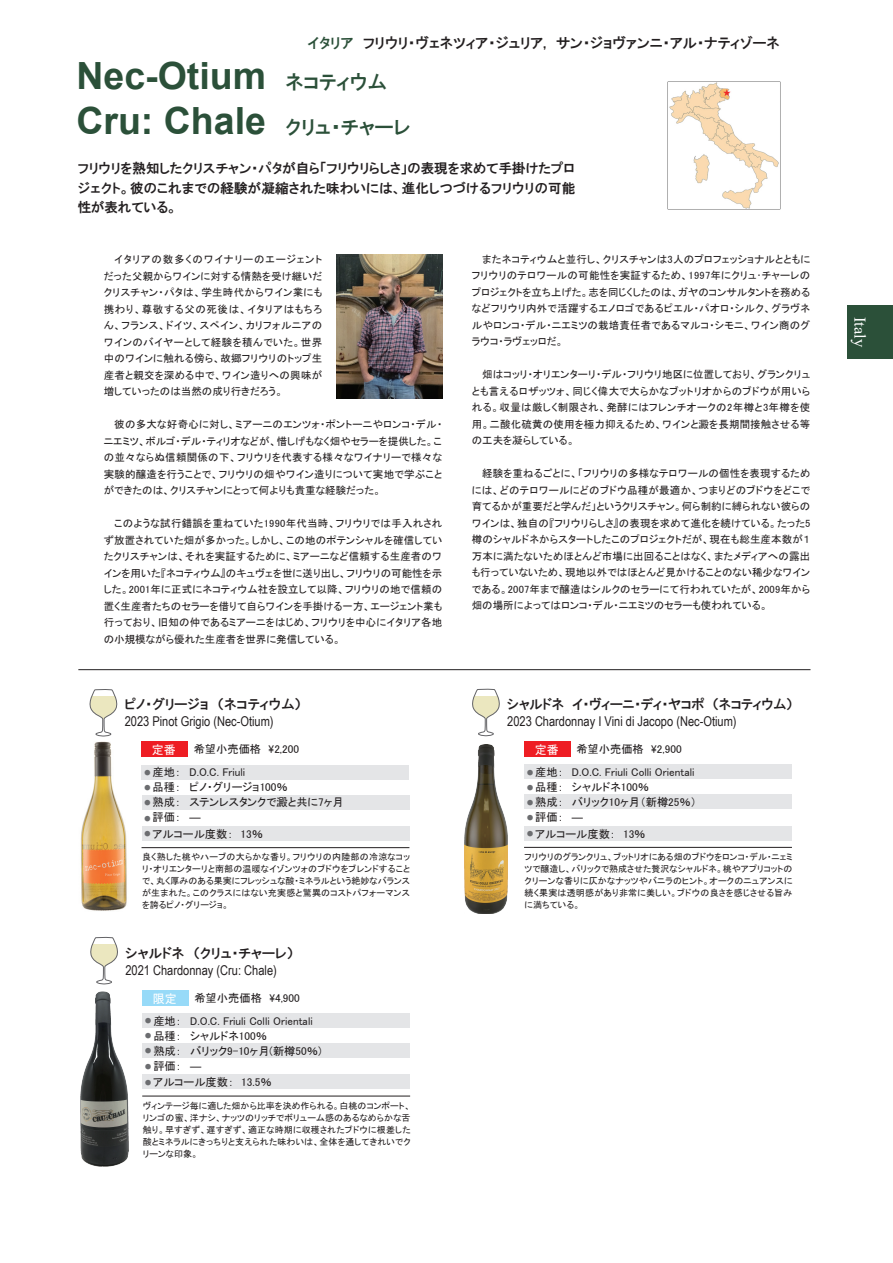
<style>
.page{position:relative;width:893px;height:1263px;background:#fff}
.page>*{position:absolute;margin:0;border:0;box-sizing:border-box;transform-origin:0 0}
.t1{font:700 37.5px/45px "Arial";color:#2b5039}
.t2{font:16.5px "Times New Roman";color:#fff}
.t3{font:14.25px "HGP Gothic E";color:#231f20}
.t4{font:13.5px/19.5px "HGP Gothic E";color:#231f20;text-align:justify}
.t5{font:13.5px "Arial Narrow";color:#231f20}
.t6{font:13.5px "HGP Gothic E";letter-spacing:-.02em;color:#231f20}
.t7{font:12px "MS Gothic";color:#fff}
.t8{font:11.25px/15px "MS P Gothic";color:#231f20;text-align:justify}
.t9{font:10.5px/16.5px "MS P Gothic";letter-spacing:.015em;color:#231f20;text-align:justify}
.t10{font:9px/12px "MS P Gothic";letter-spacing:.02em;color:#231f20;text-align:justify}
.t11{font:6.75px "MS P Gothic";color:#6c6d70}
.s1{color:#2b5039}
.s2{font-family:"HGP Gothic E";font-weight:400;font-size:19.5px}
.s3{font-size:6.75px;color:#6c6d70}
</style>
<div class="page">
<div style="left:848px;top:305px;width:45px;height:53px;background:#2b5039"></div>
<hr style="left:78px;top:669px;width:732px;height:1px;background:#231f20">
<img style="left:668px;top:82px;width:113px;height:128px">
<svg style="left:89px;top:689px;width:29px;height:48px"></svg>
<div style="left:142px;top:826px;width:268px;height:15px;background:#e4e5e7"></div>
<div style="left:141px;top:765px;width:268px;height:14px;background:#e4e5e7"></div>
<div style="left:142px;top:795px;width:268px;height:14px;background:#e4e5e7"></div>
<hr style="left:142px;top:847px;width:267px;height:1px;background:#231f20">
<div style="left:141px;top:742px;width:47px;height:15px;background:#ee1d23"></div>
<div style="left:524px;top:741px;width:47px;height:15px;background:#ee1d23"></div>
<img style="left:80px;top:741px;width:47px;height:170px">
<svg style="left:472px;top:689px;width:28px;height:47px"></svg>
<div style="left:524px;top:826px;width:268px;height:15px;background:#e4e5e7"></div>
<div style="left:524px;top:764px;width:268px;height:15px;background:#e4e5e7"></div>
<div style="left:524px;top:794px;width:268px;height:15px;background:#e4e5e7"></div>
<hr style="left:524px;top:847px;width:268px;height:1px;background:#231f20">
<div style="left:142px;top:990px;width:47px;height:15px;background:#97daf8"></div>
<svg style="left:90px;top:937px;width:28px;height:48px"></svg>
<div style="left:142px;top:1074px;width:268px;height:15px;background:#e4e5e7"></div>
<div style="left:142px;top:1013px;width:268px;height:15px;background:#e4e5e7"></div>
<div style="left:142px;top:1043px;width:268px;height:15px;background:#e4e5e7"></div>
<hr style="left:142px;top:1096px;width:268px;height:1px;background:#231f20">
<img style="left:336px;top:254px;width:106px;height:145px">
<img style="left:465px;top:744px;width:43px;height:169px">
<img style="left:80px;top:991px;width:48px;height:175px">
<h3 class="t3" style="left:308px;top:35px;width:473px"><span class="s1">イタリア</span>　フリウリ・ヴェネツィア・ジュリア,　サン・ジョヴァンニ・アル・ナティゾーネ</h3>
<h1 class="t1" style="left:76px;top:54px;width:335px">Nec-Otium <span class="s2">ネコティウム<br></span>Cru: Chale <span class="s2">クリュ・チャーレ</span></h1>
<p class="t4" style="left:78px;top:158px;width:499px">フリウリを熟知したクリスチャン・パタが自ら「フリウリらしさ」の表現を求めて手掛けたプロジェクト。彼のこれまでの経験が凝縮された味わいには、進化しつづけるフリウリの可能性が表れている。</p>
<p class="t9" style="left:104px;top:251px;width:220px;text-indent:10px">イタリアの数多くのワイナリーのエージェントだった父親からワインに対する情熱を受け継いだクリスチャン・パタは、学生時代からワイン業にも携わり、尊敬する父の死後は、イタリアはもちろん、フランス、ドイツ、スペイン、カリフォルニアのワインのバイヤーとして経験を積んでいた。世界中のワインに触れる傍ら、故郷フリウリのトップ生産者と親交を深める中で、ワイン造りへの興味が増していったのは当然の成り行きだろう。</p>
<p class="t9" style="left:104px;top:416px;width:340px;text-indent:10px">彼の多大な好奇心に対し、ミアーニのエンツォ・ポントーニやロンコ・デル・ニエミツ、ボルゴ・デル・ティリオなどが、惜しげもなく畑やセラーを提供した。この並々ならぬ信頼関係の下、フリウリを代表する様々なワイナリーで様々な実験的醸造を行うことで、フリウリの畑やワイン造りについて実地で学ぶことができたのは、クリスチャンにとって何よりも貴重な経験だった。</p>
<p class="t9" style="left:104px;top:515px;width:340px;text-indent:10px">このような試行錯誤を重ねていた1990年代当時、フリウリでは手入れされず放置されていた畑が多かった。しかし、この地のポテンシャルを確信していたクリスチャンは、それを実証するために、ミアーニなど信頼する生産者のワインを用いた『ネコティウム』のキュヴェを世に送り出し、フリウリの可能性を示した。2001年に正式にネコティウム社を設立して以降、フリウリの地で信頼の置く生産者たちのセラーを借りて自らワインを手掛ける一方、エージェント業も行っており、旧知の仲であるミアーニをはじめ、フリウリを中心にイタリア各地の小規模ながら優れた生産者を世界に発信している。</p>
<p class="t4" style="left:124px;top:695px;width:178px">ピノ・グリージョ　（ネコティウム）</p>
<p class="t9" style="left:472px;top:251px;width:340px;text-indent:10px">またネコティウムと並行し、クリスチャンは3人のプロフェッショナルとともにフリウリのテロワールの可能性を実証するため、1997年にクリュ･チャーレのプロジェクトを立ち上げた。志を同じくしたのは、ガヤのコンサルタントを務めるなどフリウリ内外で活躍するエノロゴであるピエル・パオロ・シルク、グラヴネルやロンコ・デル・ニエミツの栽培責任者であるマルコ・シモニ、ワイン商のグラウコ・ラヴェッロだ。</p>
<p class="t9" style="left:472px;top:366px;width:340px;text-indent:10px">畑はコッリ・オリエンターリ・デル・フリウリ地区に位置しており、グランクリュとも言えるロザッツォ、同じく偉大で大らかなブットリオからのブドウが用いられる。収量は厳しく制限され、発酵にはフレンチオークの2年樽と3年樽を使用。二酸化硫黄の使用を極力抑えるため、ワインと澱を長期間接触させる等の工夫を凝らしている。</p>
<p class="t9" style="left:472px;top:465px;width:340px;text-indent:10px">経験を重ねるごとに、「フリウリの多様なテロワールの個性を表現するためには、どのテロワールにどのブドウ品種が最適か、つまりどのブドウをどこで育てるかが重要だと学んだ」というクリスチャン。何ら制約に縛られない彼らのワインは、独自の『フリウリらしさ』の表現を求めて進化を続けている。たった5樽のシャルドネからスタートしたこのプロジェクトだが、現在も総生産本数が１万本に満たないためほとんど市場に出回ることはなく、またメディアへの露出も行っていないため、現地以外ではほとんど見かけることのない稀少なワインである。2007年まで醸造はシルクのセラーにて行われていたが、2009年から畑の場所によってはロンコ・デル・ニエミツのセラーも使われている。</p>
<p class="t6" style="left:507px;top:697px;width:287px">シャルドネ　イ・ヴィーニ・ディ・ヤコポ　（ネコティウム）</p>
<p class="t5" style="left:507px;top:711px;width:231px">2023 Chardonnay I Vini di Jacopo (Nec-Otium)</p>
<p class="t8" style="left:535px;top:764px;width:30px">産地：品種：熟成：評価：</p>
<p class="t8" style="left:572px;top:764px;width:126px;text-align:left">D.O.C. Friuli Colli Orientaliシャルドネ100％<br>バリック10ヶ月（新樽25％）</p>
<p class="t5" style="left:125px;top:711px;width:150px">2023 Pinot Grigio (Nec-Otium)</p>
<p class="t8" style="left:153px;top:765px;width:30px">産地：品種：熟成：評価：</p>
<p class="t8" style="left:189px;top:765px;width:156px;text-align:left">D.O.C. Friuli<br>ピノ・グリージョ100％<br>ステンレスタンクで澱と共に7ヶ月</p>
<p class="t8" style="left:576px;top:741px;width:107px">希望小売価格　\2,900</p>
<p class="t7" style="left:152px;top:744px;width:25px">定番</p>
<p class="t8" style="left:194px;top:742px;width:107px">希望小売価格　\2,200</p>
<p class="t7" style="left:535px;top:743px;width:25px">定番</p>
<p class="t11" style="left:527px;top:769px;width:8px">●</p>
<p class="t11" style="left:527px;top:784px;width:8px">●</p>
<p class="t11" style="left:527px;top:799px;width:8px">●</p>
<p class="t11" style="left:144px;top:769px;width:8px">●</p>
<p class="t11" style="left:144px;top:784px;width:8px">●</p>
<p class="t11" style="left:144px;top:799px;width:8px">●</p>
<p class="t11" style="left:527px;top:814px;width:8px">●</p>
<p class="t8" style="left:572px;top:809px;width:13px">―</p>
<p class="t11" style="left:144px;top:815px;width:8px">●</p>
<p class="t8" style="left:189px;top:810px;width:13px">―</p>
<p class="t8" style="left:144px;top:826px;width:128px"><span class="s3">●</span> アルコール度数：　13％　</p>
<p class="t10" style="left:142px;top:851px;width:269px">良く熟した桃やハーブの大らかな香り。フリウリの内陸部の冷涼なコッリ・オリエンターリと南部の温暖なイゾンツォのブドウをブレンドすることで、丸く厚みのある果実にフレッシュな酸・ミネラルという絶妙なバランスが生まれた。このクラスにはない充実感と驚異のコストパフォーマンスを誇るピノ・グリージョ。</p>
<p class="t4" style="left:125px;top:943px;width:170px">シャルドネ　（クリュ・チャーレ）</p>
<p class="t5" style="left:125px;top:960px;width:153px">2021 Chardonnay (Cru: Chale)</p>
<p class="t8" style="left:153px;top:1013px;width:30px">産地：品種：熟成：評価：</p>
<p class="t8" style="left:190px;top:1013px;width:133px;text-align:left">D.O.C. Friuli Colli Orientaliシャルドネ100％<br>バリック9-10ヶ月(新樽50％)</p>
<p class="t7" style="left:153px;top:992px;width:25px">限定</p>
<p class="t8" style="left:194px;top:990px;width:107px">希望小売価格　\4,900</p>
<p class="t11" style="left:145px;top:1017px;width:8px">●</p>
<p class="t11" style="left:145px;top:1032px;width:8px">●</p>
<p class="t11" style="left:145px;top:1047px;width:8px">●</p>
<p class="t11" style="left:145px;top:1063px;width:8px">●</p>
<p class="t8" style="left:190px;top:1058px;width:13px">―</p>
<p class="t8" style="left:145px;top:1075px;width:128px"><span class="s3">●</span> アルコール度数：　13.5％</p>
<p class="t10" style="left:143px;top:1099px;width:269px">ヴィンテージ毎に適した畑から比率を決め作られる。白桃のコンポート、リンゴの蜜、洋ナシ、ナッツのリッチでボリューム感のあるなめらかな舌触り。早すぎず、遅すぎず、適正な時期に収穫されたブドウに根差した酸とミネラルにきっちりと支えられた味わいは、全体を通してきれいでクリーンな印象。</p>
<p class="t8" style="left:527px;top:826px;width:128px"><span class="s3">●</span> アルコール度数：　13％　</p>
<p class="t10" style="left:525px;top:851px;width:269px">フリウリのグランクリュ、ブットリオにある畑のブドウをロンコ・デル・ニェミツで醸造し、バリックで熟成させた贅沢なシャルドネ。桃やアプリコットのクリーンな香りに仄かなナッツやバニラのヒント。オークのニュアンスに続く果実は透明感があり非常に美しい。ブドウの良さを感じさせる旨みに満ちている。</p>
<h2 class="t2" style="left:872px;top:317px;width:32px;rotate:90deg">Italy</h2>
</div>
